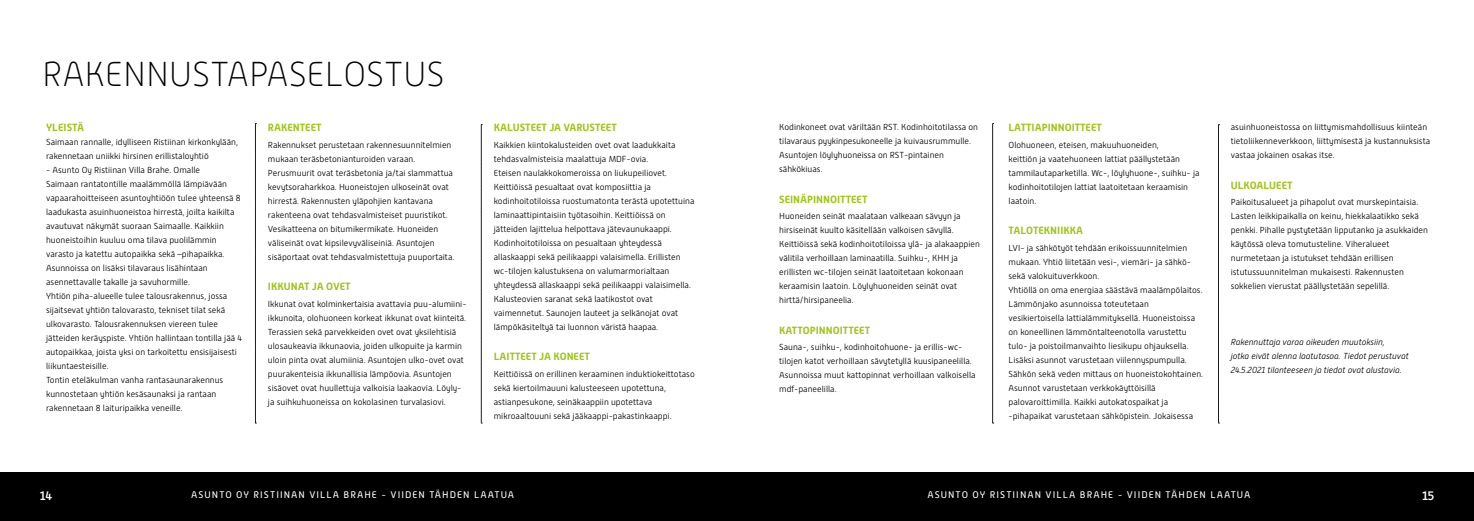
<style>
.page{position:relative;width:1474px;height:521px;background:#fff}
.page>*{position:absolute;margin:0;border:0;box-sizing:border-box;transform-origin:0 0}
.t1{font:100 34.65px "Alwyn New";color:#000}
.t2{font:500 12.25px "Alwyn New";color:#fff}
.t3{font:700 10.5px "Alwyn New";color:#a0c518}
.t4{font:9.62px "Alwyn New";letter-spacing:.11em;color:#fff}
.t5{font:300 8.75px/14px "Alwyn New";color:#000}
.t6{font:italic 300 8.75px/14px "Alwyn New";color:#000}
</style>
<div class="page">
<div style="left:0;top:472px;width:1473px;height:49px;background:#000"></div>
<svg style="left:992px;top:123px;width:1px;height:301px"></svg>
<svg style="left:255px;top:123px;width:1px;height:301px"></svg>
<svg style="left:1218px;top:124px;width:1px;height:300px"></svg>
<svg style="left:481px;top:124px;width:1px;height:300px"></svg>
<h1 class="t1" style="left:42px;top:55px;width:404px">RAKENNUSTAPASELOSTUS</h1>
<p class="t3" style="left:46px;top:122px;width:39px">YLEISTÄ</p>
<p class="t5" style="left:46px;top:135px;width:193px">Saimaan rannalle, idylliseen Ristiinan kirkonkylään, rakennetaan uniikki hirsinen erillistaloyhtiö</p>
<p class="t5" style="left:46px;top:163px;width:198px">- Asunto Oy Ristiinan Villa Brahe. Omalle<br>Saimaan rantatontille maalämmöllä lämpiävään vapaarahoitteiseen asuntoyhtiöön tulee yhteensä 8 laadukasta asuinhuoneistoa hirrestä, joilta kaikilta avautuvat näkymät suoraan Saimaalle. Kaikkiin huoneistoihin kuuluu oma tilava puolilämmin varasto ja katettu autopaikka sekä –pihapaikka.<br>Asunnoissa on lisäksi tilavaraus lisähintaan asennettavalle takalle ja savuhormille.<br>Yhtiön piha-alueelle tulee talousrakennus, jossa sijaitsevat yhtiön talovarasto, tekniset tilat sekä ulkovarasto. Talousrakennuksen viereen tulee jätteiden keräyspiste. Yhtiön hallintaan tontilla jää 4 autopaikkaa, joista yksi on tarkoitettu ensisijaisesti liikuntaesteisille.<br>Tontin eteläkulman vanha rantasaunarakennus kunnostetaan yhtiön kesäsaunaksi ja rantaan rakennetaan 8 laituripaikka veneille.</p>
<p class="t3" style="left:268px;top:122px;width:55px">RAKENTEET</p>
<p class="t5" style="left:268px;top:138px;width:188px">Rakennukset perustetaan rakennesuunnitelmien mukaan teräsbetonianturoiden varaan.<br>Perusmuurit ovat teräsbetonia ja/tai slammattua kevytsoraharkkoa. Huoneistojen ulkoseinät ovat hirrestä. Rakennusten yläpohjien kantavana rakenteena ovat tehdasvalmisteiset puuristikot.<br>Vesikatteena on bitumikermikate. Huoneiden väliseinät ovat kipsilevyväliseiniä. Asuntojen sisäportaat ovat tehdasvalmistettuja puuportaita.</p>
<p class="t3" style="left:268px;top:281px;width:84px">IKKUNAT JA OVET</p>
<p class="t5" style="left:268px;top:297px;width:200px">Ikkunat ovat kolminkertaisia avattavia puu-alumiini&shy;ikkunoita, olohuoneen korkeat ikkunat ovat kiinteitä.<br>Terassien sekä parvekkeiden ovet ovat yksilehtisiä ulosaukeavia ikkunaovia, joiden ulkopuite ja karmin uloin pinta ovat alumiinia. Asuntojen ulko-ovet ovat puurakenteisia ikkunallisia lämpöovia. Asuntojen sisäovet ovat huullettuja valkoisia laakaovia. Löyly&shy;ja suihkuhuoneissa on kokolasinen turvalasiovi.</p>
<p class="t3" style="left:494px;top:122px;width:124px">KALUSTEET JA VARUSTEET</p>
<p class="t5" style="left:494px;top:138px;width:202px">Kaikkien kiintokalusteiden ovet ovat laadukkaita tehdasvalmisteisia maalattuja MDF-ovia.<br>Eteisen naulakkokomeroissa on liukupeiliovet.<br>Keittiöissä pesualtaat ovat komposiittia ja kodinhoitotiloissa ruostumatonta terästä upotettuina laminaattipintaisiin työtasoihin. Keittiöissä on jätteiden lajittelua helpottava jätevaunukaappi.<br>Kodinhoitotiloissa on pesualtaan yhteydessä allaskaappi sekä peilikaappi valaisimella. Erillisten wc-tilojen kalustuksena on valumarmorialtaan yhteydessä allaskaappi sekä peilikaappi valaisimella.<br>Kalusteovien saranat sekä laatikostot ovat vaimennetut. Saunojen lauteet ja selkänojat ovat lämpökäsiteltyä tai luonnon väristä haapaa.</p>
<p class="t3" style="left:494px;top:351px;width:98px">LAITTEET JA KONEET</p>
<p class="t5" style="left:494px;top:367px;width:202px">Keittiöissä on erillinen keraaminen induktiokeittotaso sekä kiertoilmauuni kalusteeseen upotettuna, astianpesukone, seinäkaappiin upotettava mikroaaltouuni sekä jääkaappi-pakastinkaappi.</p>
<p class="t5" style="left:779px;top:120px;width:200px">Kodinkoneet ovat väriltään RST. Kodinhoitotilassa on tilavaraus pyykinpesukoneelle ja kuivausrummulle.<br>Asuntojen löylyhuoneissa on RST-pintainen sähkökiuas.</p>
<p class="t3" style="left:779px;top:193px;width:90px">SEINÄPINNOITTEET</p>
<p class="t5" style="left:779px;top:209px;width:202px">Huoneiden seinät maalataan valkeaan sävyyn ja hirsiseinät kuulto käsitellään valkoisen sävyllä.<br>Keittiöissä sekä kodinhoitotiloissa ylä- ja alakaappien välitila verhoillaan laminaatilla. Suihku-, KHH ja erillisten wc-tilojen seinät laatoitetaan kokonaan keraamisin laatoin. Löylyhuoneiden seinät ovat hirttä/hirsipaneelia.</p>
<p class="t3" style="left:779px;top:324px;width:92px">KATTOPINNOITTEET</p>
<p class="t5" style="left:779px;top:340px;width:198px">Sauna-, suihku-, kodinhoitohuone- ja erillis-wc&shy;tilojen katot verhoillaan sävytetyllä kuusipaneelilla.<br>Asunnoissa muut kattopinnat verhoillaan valkoisella mdf-paneelilla.</p>
<p class="t3" style="left:1008px;top:122px;width:95px">LATTIAPINNOITTEET</p>
<p class="t5" style="left:1008px;top:138px;width:193px">Olohuoneen, eteisen, makuuhuoneiden,<br>keittiön ja vaatehuoneen lattiat päällystetään tammilautaparketilla. Wc-, löylyhuone-, suihku- ja kodinhoitotilojen lattiat laatoitetaan keraamisin laatoin.</p>
<p class="t3" style="left:1008px;top:225px;width:76px">TALOTEKNIIKKA</p>
<p class="t5" style="left:1008px;top:241px;width:196px">LVI- ja sähkötyöt tehdään erikoissuunnitelmien mukaan. Yhtiö liitetään vesi-, viemäri- ja sähkö&shy;sekä valokuituverkkoon.<br>Yhtiöllä on oma energiaa säästävä maalämpölaitos.<br>Lämmönjako asunnoissa toteutetaan vesikiertoisella lattialämmityksellä. Huoneistoissa on koneellinen lämmöntalteenotolla varustettu tulo- ja poistoilmanvaihto liesikupu ohjauksella.<br>Lisäksi asunnot varustetaan viilennyspumpulla.<br>Sähkön sekä veden mittaus on huoneistokohtainen.<br>Asunnot varustetaan verkkokäyttöisillä palovaroittimilla. Kaikki autokatospaikat ja -pihapaikat varustetaan sähköpistein. Jokaisessa</p>
<p class="t5" style="left:1230px;top:120px;width:201px">asuinhuoneistossa on liittymismahdollisuus kiinteän tietoliikenneverkkoon, liittymisestä ja kustannuksista vastaa jokainen osakas itse.</p>
<p class="t3" style="left:1230px;top:179px;width:63px">ULKOALUEET</p>
<p class="t5" style="left:1230px;top:195px;width:199px">Paikoitusalueet ja pihapolut ovat murskepintaisia.<br>Lasten leikkipaikalla on keinu, hiekkalaatikko sekä penkki. Pihalle pystytetään lipputanko ja asukkaiden käytössä oleva tomutusteline. Viheralueet nurmetetaan ja istutukset tehdään erillisen istutussuunnitelman mukaisesti. Rakennusten sokkelien vierustat päällystetään sepelillä.</p>
<p class="t6" style="left:1230px;top:335px;width:179px">Rakennuttaja varaa oikeuden muutoksiin,<br>jotka eivät alenna laatutasoa. Tiedot perustuvat<br>24.5.2021 tilanteeseen ja tiedot ovat alustavia.</p>
<h2 class="t2" style="left:40px;top:488px;width:14px">14</h2>
<p class="t4" style="left:191px;top:489px;width:325px">ASUNTO OY RISTIINAN VILLA BRAHE - VIIDEN TÄHDEN LAATUA</p>
<p class="t4" style="left:927px;top:489px;width:325px">ASUNTO OY RISTIINAN VILLA BRAHE - VIIDEN TÄHDEN LAATUA</p>
<h2 class="t2" style="left:1421px;top:488px;width:14px">15</h2>
</div>
